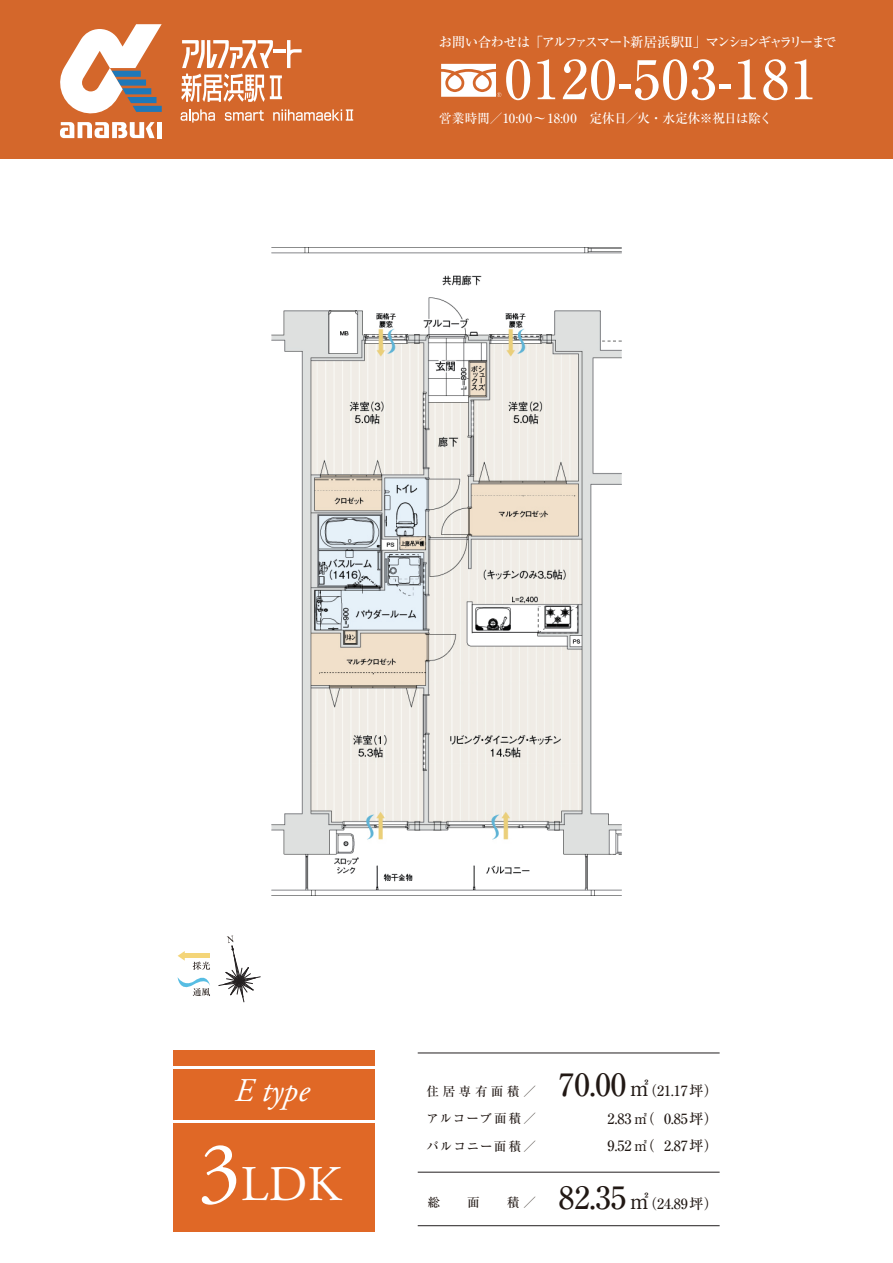
<style>
.page{position:relative;width:893px;height:1263px;background:#fff}
.page>*{position:absolute;margin:0;border:0;box-sizing:border-box;transform-origin:0 0}
.t1{font:500 53.4px "Ryumin Pro";letter-spacing:.03em;color:#fff}
.t2{font:49.8px "Adobe Garamond Pro";color:#fff}
.t3{font:italic 33.15px "Adobe Garamond Pro";color:#fff}
.t4{font:500 14.1px/27.6px "Ryumin Pro";color:#211814;text-align:justify}
.t5{font:500 13.5px "Ryumin Pro";letter-spacing:-.165em;color:#fff}
.t6{font:500 12.75px "Ryumin Pro";letter-spacing:-.02em;color:#fff}
.t7{font:500 12.6px/27.6px "Ryumin Pro";letter-spacing:.11em;color:#211814;text-align:justify}
.s1{font-size:85.2px}
.s2{font-size:30.75px}
.s3{font-size:21.15px}
.s4{font-size:14.25px}
</style>
<div class="page">
<div style="left:0;top:0;width:893px;height:158px;background:#d4672b"></div>
<svg style="left:178px;top:951px;width:32px;height:45px"></svg>
<svg style="left:218px;top:935px;width:43px;height:67px"></svg>
<svg style="left:441px;top:64px;width:60px;height:33px"></svg>
<svg style="left:181px;top:109px;width:34px;height:14px"></svg>
<svg style="left:225px;top:110px;width:39px;height:11px"></svg>
<svg style="left:273px;top:109px;width:80px;height:12px"></svg>
<svg style="left:60px;top:24px;width:102px;height:114px"></svg>
<hr style="left:273px;top:49px;width:12px;height:4px;background:#fff">
<svg style="left:287px;top:40px;width:15px;height:28px"></svg>
<svg style="left:182px;top:40px;width:91px;height:28px"></svg>
<svg style="left:181px;top:74px;width:101px;height:28px"></svg>
<hr style="left:418px;top:1053px;width:302px;height:1px;background:#231f20">
<hr style="left:418px;top:1172px;width:302px;height:1px;background:#231f20">
<hr style="left:418px;top:1225px;width:302px;height:1px;background:#231f20">
<div style="left:173px;top:1050px;width:202px;height:182px;background:#e06826"></div>
<hr style="left:173px;top:1120px;width:202px;height:2px;background:#fff">
<hr style="left:173px;top:1067px;width:202px;height:2px;background:#fff">
<img style="left:271px;top:247px;width:351px;height:648px">
<p class="t5" style="left:439px;top:32px;width:399px">お問い合わせは「アルファスマート新居浜駅Ⅱ」マンションギャラリーまで</p>
<h1 class="t1" style="left:505px;top:37px;width:314px">0120-503-181</h1>
<p class="t6" style="left:439px;top:109px;width:335px">営業時間／10:00～18:00　定休日／火・水定休※祝日は除く</p>
<h3 class="t3" style="left:235px;top:1071px;width:76px">E type</h3>
<h2 class="t2" style="left:198px;top:1154px;width:144px"><span class="s1">3</span>LDK</h2>
<p class="t7" style="left:426px;top:1076px;width:111px">住居専有面積／アルコーブ面積／バルコニー面積／</p>
<p class="t4" style="left:608px;top:1076px;width:112px;text-indent:-49px"><span class="s2">70.00</span><span class="s3">㎡</span>（21.17坪）<span class="s4">2.83㎡</span>（ 0.85坪）<span class="s4">9.52㎡</span>（ 2.87坪）</p>
<p class="t7" style="left:428px;top:1188px;width:14px">総</p>
<p class="t7" style="left:467px;top:1188px;width:14px">面</p>
<p class="t7" style="left:507px;top:1188px;width:30px">積／</p>
<p class="t4" style="left:559px;top:1188px;width:160px"><span class="s2">82.35</span><span class="s3">㎡</span>（24.89坪）</p>
</div>
